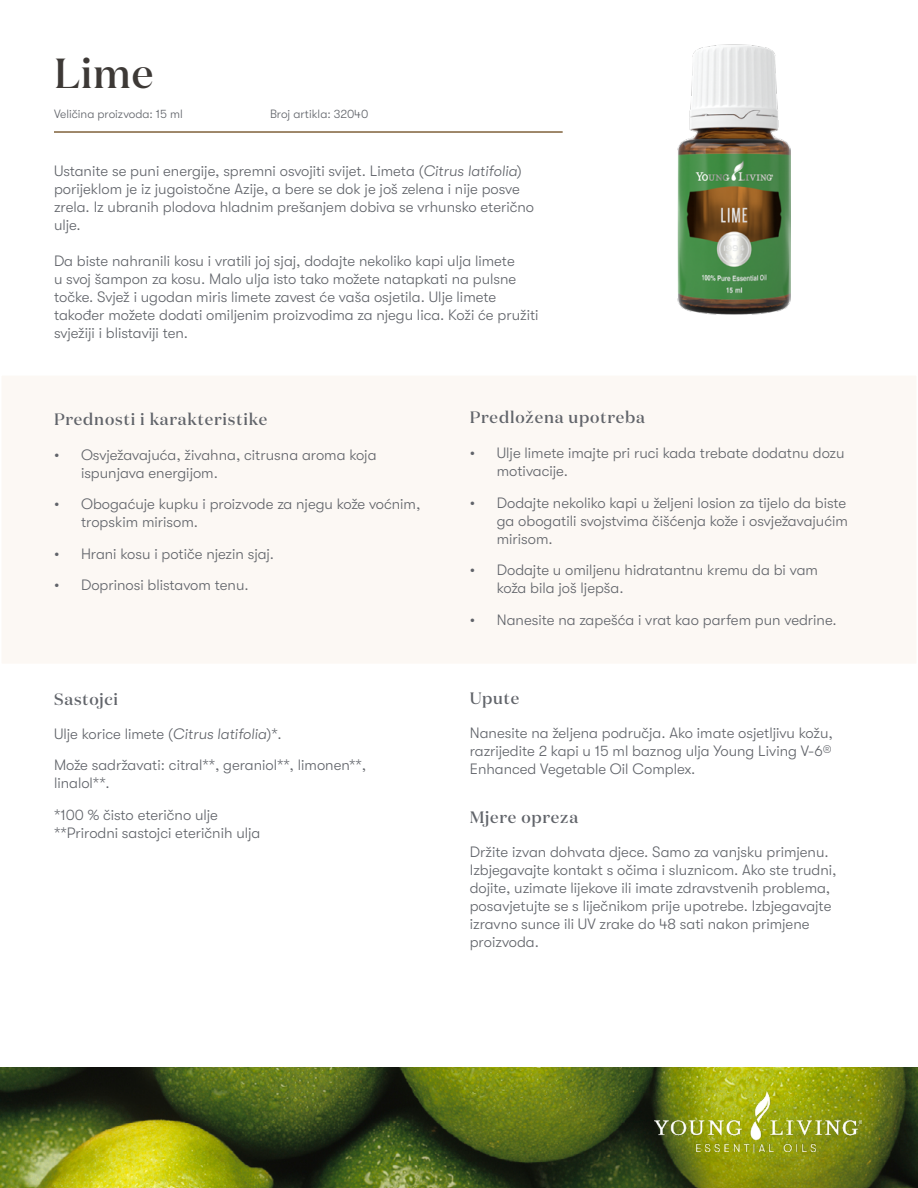
<style>
.page{position:relative;width:918px;height:1188px;background:#fff}
.page>*{position:absolute;margin:0;border:0;box-sizing:border-box;transform-origin:0 0}
.t1{font:500 42px "Domaine Display";color:#3d3936}
.t2{font:500 16.5px "Domaine Display";letter-spacing:.05em;color:#61646a}
.t3{font:300 15px/18px "GT Walsheim Pro";color:#61646a}
.t4{font:300 12px "GT Walsheim Pro";color:#61646a}
.s1{font-style:italic}
</style>
<div class="page">
<img style="left:0;top:1067px;width:918px;height:121px">
<div style="left:1px;top:375px;width:916px;height:289px;background:#fcf8f4"></div>
<img style="left:654px;top:1092px;width:208px;height:60px">
<hr style="left:54px;top:131px;width:509px;height:2px;background:#80623b">
<img style="left:678px;top:45px;width:112px;height:270px">
<h1 class="t1" style="left:54px;top:46px;width:101px">Lime</h1>
<p class="t4" style="left:54px;top:107px;width:130px">Veličina proizvoda: 15 ml</p>
<p class="t4" style="left:270px;top:107px;width:100px">Broj artikla: 32040</p>
<p class="t3" style="left:54px;top:162px;width:482px">Ustanite se puni energije, spremni osvojiti svijet. Limeta (<span class="s1">Citrus latifolia</span>) porijeklom je iz jugoistočne Azije, a bere se dok je još zelena i nije posve zrela. Iz ubranih plodova hladnim prešanjem dobiva se vrhunsko eterično ulje.</p>
<p class="t3" style="left:54px;top:252px;width:486px">Da biste nahranili kosu i vratili joj sjaj, dodajte nekoliko kapi ulja limete<br>u svoj šampon za kosu. Malo ulja isto tako možete natapkati na pulsne točke. Svjež i ugodan miris limete zavest će vaša osjetila. Ulje limete također možete dodati omiljenim proizvodima za njegu lica. Koži će pružiti svježiji i blistaviji ten.</p>
<p class="t2" style="left:54px;top:409px;width:215px">Prednosti i karakteristike</p>
<p class="t3" style="left:81px;top:446px;width:297px;text-indent:-27px">• Osvježavajuća, živahna, citrusna aroma koja ispunjava energijom.</p>
<p class="t3" style="left:81px;top:495px;width:341px;text-indent:-27px">• Obogaćuje kupku i proizvode za njegu kože voćnim, tropskim mirisom.</p>
<p class="t3" style="left:54px;top:545px;width:222px">• Hrani kosu i potiče njezin sjaj.</p>
<p class="t3" style="left:54px;top:576px;width:196px">• Doprinosi blistavom tenu.</p>
<p class="t2" style="left:54px;top:689px;width:66px">Sastojci</p>
<p class="t3" style="left:54px;top:718px;width:314px;line-height:31.5px">Ulje korice limete (<span class="s1">Citrus latifolia</span>)*.<br>Može sadržavati: citral**, geraniol**, limonen**,</p>
<p class="t3" style="left:54px;top:768px;width:166px;line-height:31.5px">linalol**.<br>*100 % čisto eterično ulje</p>
<p class="t3" style="left:54px;top:824px;width:208px">**Prirodni sastojci eteričnih ulja</p>
<p class="t2" style="left:470px;top:407px;width:177px">Predložena upotreba</p>
<p class="t3" style="left:497px;top:444px;width:349px;text-indent:-27px">• Ulje limete imajte pri ruci kada trebate dodatnu dozu motivacije.</p>
<p class="t3" style="left:497px;top:494px;width:353px;text-align:justify;text-indent:-27px">• Dodajte nekoliko kapi u željeni losion za tijelo da biste ga obogatili svojstvima čišćenja kože i osvježavajućim mirisom.</p>
<p class="t3" style="left:497px;top:561px;width:323px;text-indent:-27px">• Dodajte u omiljenu hidratantnu kremu da bi vam koža bila još ljepša.</p>
<p class="t3" style="left:470px;top:611px;width:368px">• Nanesite na zapešća i vrat kao parfem pun vedrine.</p>
<p class="t2" style="left:470px;top:688px;width:51px">Upute</p>
<p class="t3" style="left:470px;top:724px;width:365px;text-align:justify">Nanesite na željena područja. Ako imate osjetljivu kožu, razrijedite 2 kapi u 15 ml baznog ulja Young Living V-6® Enhanced Vegetable Oil Complex.</p>
<p class="t2" style="left:470px;top:807px;width:110px">Mjere opreza</p>
<p class="t3" style="left:470px;top:843px;width:368px">Držite izvan dohvata djece. Samo za vanjsku primjenu.<br>Izbjegavajte kontakt s očima i sluznicom. Ako ste trudni, dojite, uzimate lijekove ili imate zdravstvenih problema, posavjetujte se s liječnikom prije upotrebe. Izbjegavajte izravno sunce ili UV zrake do 48 sati nakon primjene proizvoda.</p>
</div>
